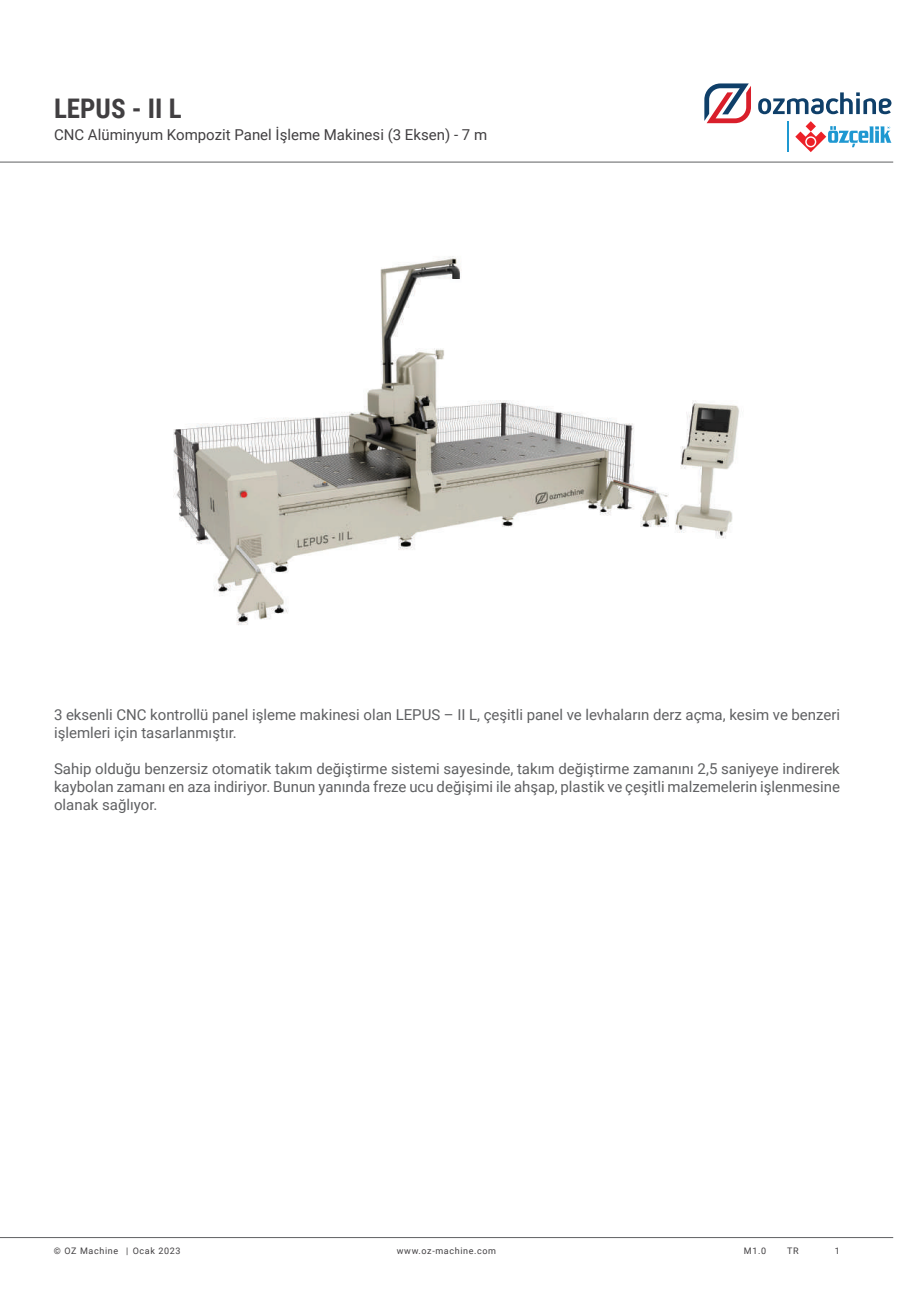
<style>
.page{position:relative;width:906px;height:1289px;background:#fff}
.page>*{position:absolute;margin:0;border:0;box-sizing:border-box;transform-origin:0 0}
.t1{font:700 27px "Roboto Condensed";color:#413f41}
.t2{font:15px/18px "Roboto";color:#5f6062}
.t3{font:15px "Roboto";color:#413f41}
.t4{font:9px "Roboto";letter-spacing:.07em;color:#413f41}
</style>
<div class="page">
<hr style="left:0;top:162px;width:893px;height:1px;background:#5f6062">
<hr style="left:0;top:1237px;width:893px;height:1px;background:#5f6062">
<hr style="left:787px;top:121px;width:2px;height:31px;background:#1e98d1">
<svg style="left:758px;top:92px;width:133px;height:22px"></svg>
<svg style="left:704px;top:83px;width:47px;height:40px"></svg>
<svg style="left:795px;top:121px;width:96px;height:31px"></svg>
<img style="left:173px;top:256px;width:566px;height:369px">
<h1 class="t1" style="left:54px;top:89px;width:129px">LEPUS - II L</h1>
<p class="t3" style="left:54px;top:124px;width:435px">CNC Alüminyum Kompozit Panel İşleme Makinesi (3 Eksen) - 7 m</p>
<p class="t2" style="left:54px;top:705px;width:787px">3 eksenli CNC kontrollü panel işleme makinesi olan LEPUS – II L, çeşitli panel ve levhaların derz açma, kesim ve benzeri işlemleri için tasarlanmıştır.</p>
<p class="t2" style="left:54px;top:759px;width:787px;text-align:justify">Sahip olduğu benzersiz otomatik takım değiştirme sistemi sayesinde, takım değiştirme zamanını 2,5 saniyeye indirerek kaybolan zamanı en aza indiriyor. Bunun yanında freze ucu değişimi ile ahşap, plastik ve çeşitli malzemelerin işlenmesine olanak sağlıyor.</p>
<p class="t4" style="left:54px;top:1244px;width:128px">© OZ Machine | Ocak 2023</p>
<p class="t4" style="left:397px;top:1244px;width:101px">www.oz-machine.com</p>
<p class="t4" style="left:744px;top:1244px;width:24px">M1.0</p>
<p class="t4" style="left:787px;top:1244px;width:13px">TR</p>
<p class="t4" style="left:835px;top:1244px;width:7px">1</p>
</div>
